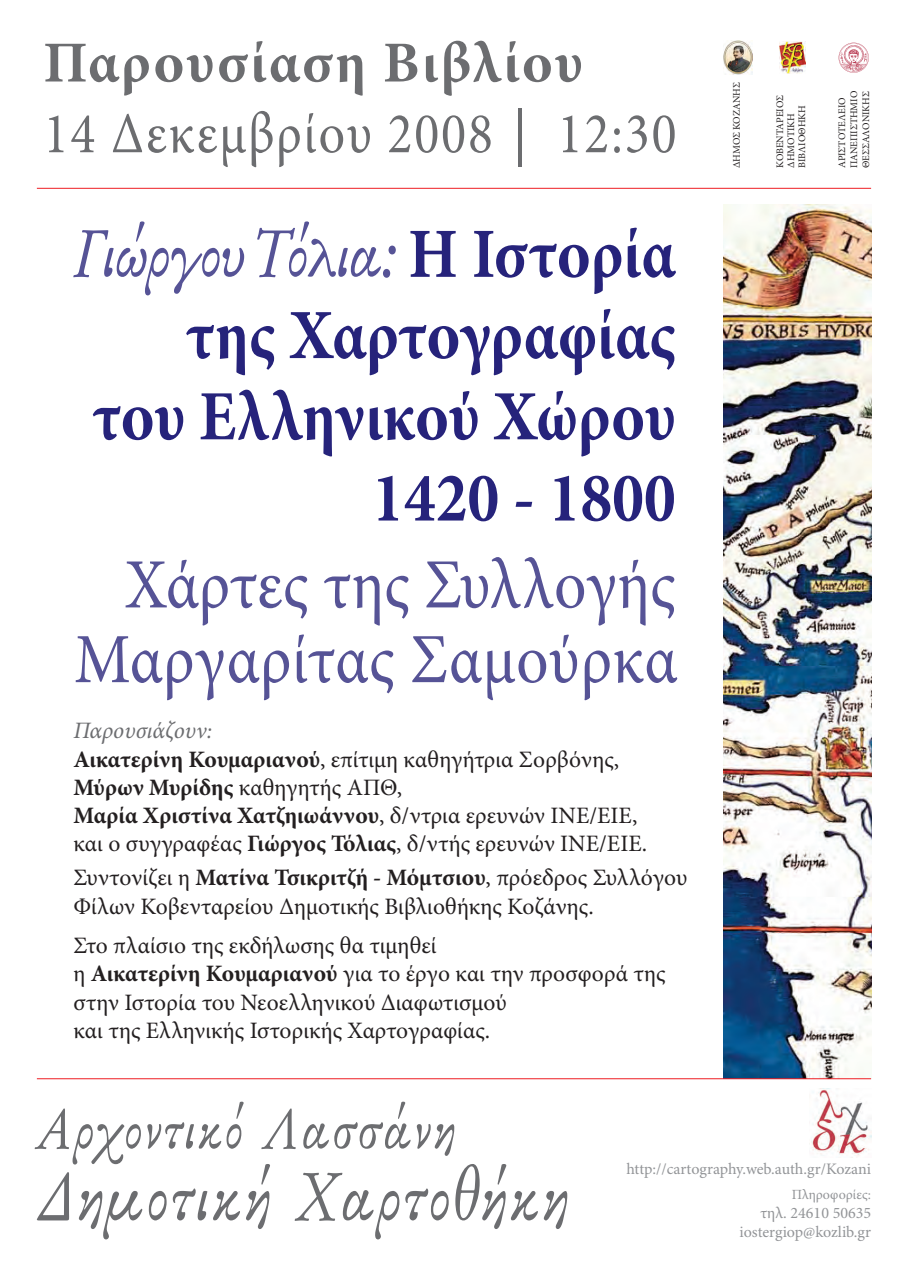
<style>
.page{position:relative;width:908px;height:1276px;background:#fff}
.page>*{position:absolute;margin:0;border:0;box-sizing:border-box;transform-origin:0 0}
.t1{font:72px "Alexander";letter-spacing:.025em;color:#6c6d70;scale:.9 1}
.t2{font:700 70.6px/81.2px "Minion Pro";color:#26237b;text-align:right;scale:.9 1}
.t3{font:70.6px/74.7px "Minion Pro";color:#565396;text-align:right;scale:.9 1}
.t4{font:70.6px "Alexander";letter-spacing:-.025em;color:#565396;scale:.9 1}
.t5{font:60px "Alexander";letter-spacing:.025em;color:#6c6d70;scale:.9 1}
.t6{font:58px "Minion Pro";letter-spacing:.035em;color:#6c6d70;scale:.9 1}
.t7{font:700 58px "Minion Pro";letter-spacing:.04em;color:#6c6d70}
.t8{font:23.5px/28.2px "Minion Pro";color:#231f20}
.t9{font:16px/19.2px "Minion Pro";color:#939598;text-align:right}
.t10{font:14px "Minion Pro";letter-spacing:.005em;color:#939598}
.t11{font:10px/11px "Minion Pro";color:#231f20}
.s1{font-family:"Minion Pro";font-weight:700;color:#26237b}
.s2{font-style:italic;color:#6c6d70}
.s3{font-weight:700}
</style>
<div class="page">
<img style="left:723px;top:205px;width:147px;height:872px">
<img style="left:723px;top:41px;width:29px;height:34px">
<svg style="left:787px;top:41px;width:19px;height:33px"></svg>
<img style="left:779px;top:41px;width:25px;height:32px">
<img style="left:838px;top:42px;width:30px;height:30px">
<img style="left:809px;top:1088px;width:61px;height:68px">
<hr style="left:37px;top:188px;width:833px;height:1px;background:#ee1d23">
<hr style="left:37px;top:1077px;width:833px;height:1px;background:#ee1d23">
<h3 class="t7" style="left:43px;top:41px;width:540px">Παρουσίαση Βιβλίου</h3>
<h3 class="t6" style="left:43px;top:112px;width:704px">14 Δεκεμβρίου 2008 | 12:30</h3>
<h2 class="t4" style="left:73px;top:211px;width:670px">ΓιώργουΤόλια: <span class="s1">Η Ιστορία</span></h2>
<h2 class="t2" style="left:92px;top:301px;width:649px">της Χαρτογραφίας του Ελληνικού Χώρου<br>1420 - 1800</h2>
<h2 class="t3" style="left:74px;top:553px;width:672px">Χάρτες της Συλλογής<br>Μαργαρίτας Σαμούρκα</h2>
<p class="t8" style="left:73px;top:718px;width:575px"><span class="s2">Παρουσιάζουν:<br></span><span class="s3">Αικατερίνη Κουμαριανού</span>, επίτιμη καθηγήτρια Σορβόνης, <span class="s3">Μύρων Μυρίδης</span> καθηγητής ΑΠΘ,<br><span class="s3">Μαρία Χριστίνα Χατζηιωάννου</span>, δ/ντρια ερευνών ΙΝΕ/ΕΙΕ, και ο συγγραφέας <span class="s3">Γιώργος Τόλιας</span>, δ/ντής ερευνών ΙΝΕ/ΕΙΕ.</p>
<p class="t8" style="left:73px;top:865px;width:615px">Συντονίζει η <span class="s3">Ματίνα Τσικριτζή - Μόμτσιου</span>, πρόεδρος Συλλόγου<br>Φίλων Κοβενταρείου Δημοτικής Βιβλιοθήκης Κοζάνης.</p>
<p class="t8" style="left:73px;top:933px;width:593px">Στο πλαίσιο της εκδήλωσης θα τιμηθεί<br>η <span class="s3">Αικατερίνη Κουμαριανού</span> για το έργο και την προσφορά της στην Ιστορία του Νεοελληνικού Διαφωτισμού<br>και της Ελληνικής Ιστορικής Χαρτογραφίας.</p>
<p class="t11" style="left:731px;top:168px;width:88px;rotate:-90deg">ΔΗΜΟΣ ΚΟΖΑΝΗΣ</p>
<p class="t11" style="left:775px;top:168px;width:74px;rotate:-90deg">ΚΟΒΕΝΤΑΡΕΙΟΣ<br>ΔΗΜΟΤΙΚΗ<br>ΒΙΒΛΙΟΘΗΚΗ</p>
<p class="t11" style="left:836px;top:168px;width:79px;line-height:12px;rotate:-90deg">ΑΡΙΣΤΟΤΕΛΕΙΟ<br>ΠΑΝΕΠΙΣΤΗΜΙΟ<br>ΘΕΣΣΑΛΟΝΙΚΗΣ</p>
<h3 class="t5" style="left:37px;top:1092px;width:466px">Αρχοντικό Λασσάνη</h3>
<h1 class="t1" style="left:37px;top:1153px;width:592px">∆ηµοτική Χαρτοθήκη</h1>
<p class="t9" style="left:626px;top:1160px;width:246px">http://cartography.web.auth.gr/Kozani</p>
<p class="t10" style="left:791px;top:1189px;width:81px">Πληροφορίες:</p>
<p class="t9" style="left:739px;top:1203px;width:133px">τηλ. 24610 50635 iostergiop@kozlib.gr</p>
</div>
